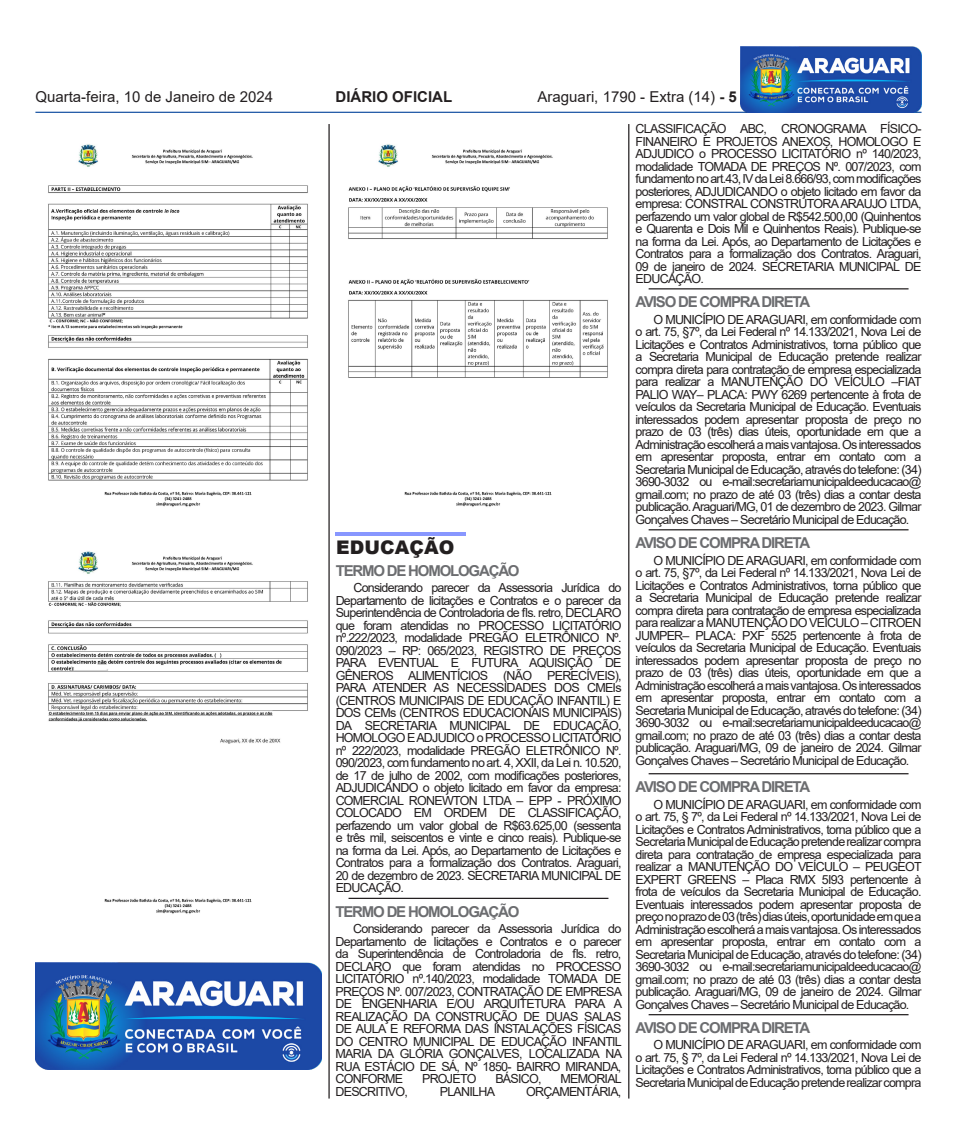
<style>
.page{position:relative;width:957px;height:1134px;background:#fff}
.page>*{position:absolute;margin:0;border:0;box-sizing:border-box;transform-origin:0 0}
.t1{font:900 18.75px "Arial";letter-spacing:.005em;color:#231f20}
.t2{font:700 15px "Arial";letter-spacing:-.08em;color:#6c6d70}
.t3{font:15px "Arial";color:#231f20}
.t4{font:700 15px "Arial";color:#231f20}
.t5{font:12.5px/12.5px "Arial";letter-spacing:-.06em;color:#231f20;text-align:justify}
.s1{font-weight:700}
</style>
<div class="page">
<hr style="left:35px;top:112px;width:886px;height:1px;background:#1c56a5">
<hr style="left:328px;top:124px;width:2px;height:974px;background:#231f20">
<hr style="left:628px;top:124px;width:1px;height:974px;background:#231f20">
<img style="left:741px;top:46px;width:180px;height:67px">
<img style="left:48px;top:144px;width:260px;height:363px">
<img style="left:48px;top:551px;width:260px;height:363px">
<img style="left:348px;top:144px;width:260px;height:363px">
<img style="left:36px;top:963px;width:285px;height:106px">
<hr style="left:336px;top:532px;width:130px;height:4px;background:#8897ff">
<hr style="left:348px;top:898px;width:260px;height:1px;background:#231f20">
<hr style="left:648px;top:288px;width:260px;height:1px;background:#231f20">
<hr style="left:648px;top:529px;width:260px;height:1px;background:#231f20">
<hr style="left:648px;top:773px;width:260px;height:1px;background:#231f20">
<hr style="left:648px;top:1014px;width:260px;height:1px;background:#231f20">
<p class="t3" style="left:35px;top:87px;width:239px">Quarta-feira, 10 de Janeiro de 2024</p>
<p class="t4" style="left:335px;top:86px;width:118px">DIÁRIO OFICIAL</p>
<p class="t3" style="left:537px;top:87px;width:201px">Araguari, 1790 - Extra (14) <span class="s1">- 5</span></p>
<p class="t1" style="left:336px;top:533px;width:120px">EDUCAÇÃO</p>
<p class="t2" style="left:336px;top:560px;width:185px">TERMO DE HOMOLOGAÇÃO</p>
<p class="t5" style="left:336px;top:581px;width:287px;text-indent:18px">Considerando parecer da Assessoria Jurídica do Departamento de licitações e Contratos e o parecer da Superintendência de Controladoria de fls. retro, DECLARO que foram atendidas no PROCESSO LICITATÓRIO nº.222/2023, modalidade PREGÃO ELETRÔNICO Nº.<br>090/2023 – RP: 065/2023, REGISTRO DE PREÇOS PARA EVENTUAL E FUTURA AQUISIÇÃO DE GÊNEROS ALIMENTÍCIOS (NÃO PERECÍVEIS), PARA ATENDER AS NECESSIDADES DOS CMEIs (CENTROS MUNICIPAIS DE EDUCAÇÃO INFANTIL) E DOS CEMs (CENTROS EDUCACIONAIS MUNICIPAIS)<br>DA SECRETARIA MUNICIPAL DE EDUCAÇÃO, HOMOLOGO E ADJUDICO o PROCESSO LICITATÓRIO nº 222/2023, modalidade PREGÃO ELETRÔNICO Nº.<br>090/2023, com fundamento no art. 4, XXII, da Lei n. 10.520, de 17 de julho de 2002, com modificações posteriores, ADJUDICANDO o objeto licitado em favor da empresa:<br>COMERCIAL RONEWTON LTDA – EPP - PRÓXIMO COLOCADO EM ORDEM DE CLASSIFICAÇÃO, perfazendo um valor global de R$63.625,00 (sessenta e três mil, seiscentos e vinte e cinco reais). Publique-se na forma da Lei. Após, ao Departamento de Licitações e Contratos para a formalização dos Contratos. Araguari, 20 de dezembro de 2023. SECRETARIA MUNICIPAL DE EDUCAÇÃO.</p>
<p class="t2" style="left:335px;top:901px;width:185px">TERMO DE HOMOLOGAÇÃO</p>
<p class="t5" style="left:335px;top:922px;width:288px;text-indent:18px">Considerando parecer da Assessoria Jurídica do Departamento de licitações e Contratos e o parecer da Superintendência de Controladoria de fls. retro, DECLARO que foram atendidas no PROCESSO LICITATÓRIO nº.140/2023, modalidade TOMADA DE PREÇOS Nº. 007/2023, CONTRATAÇÃO DE EMPRESA DE ENGENHARIA E/OU ARQUITETURA PARA A REALIZAÇÃO DA CONSTRUÇÃO DE DUAS SALAS DE AULA E REFORMA DAS INSTALAÇÕES FÍSICAS DO CENTRO MUNICIPAL DE EDUCAÇÃO INFANTIL MARIA DA GLÓRIA GONÇALVES, LOCALIZADA NA RUA ESTÁCIO DE SÁ, Nº 1850- BAIRRO MIRANDA, CONFORME</p>
<p class="t5" style="left:422px;top:1072px;width:56px">PROJETO</p>
<p class="t5" style="left:495px;top:1072px;width:48px">BÁSICO,</p>
<p class="t5" style="left:560px;top:1072px;width:63px">MEMORIAL</p>
<p class="t5" style="left:335px;top:1085px;width:74px">DESCRITIVO,</p>
<p class="t5" style="left:440px;top:1085px;width:57px">PLANILHA</p>
<p class="t5" style="left:526px;top:1085px;width:97px">ORÇAMENTÁRIA,</p>
<p class="t5" style="left:635px;top:122px;width:287px">CLASSIFICAÇÃO ABC, CRONOGRAMA FÍSICO-FINANEIRO E PROJETOS ANEXOS, HOMOLOGO E ADJUDICO o PROCESSO LICITATÓRIO nº 140/2023, modalidade TOMADA DE PREÇOS Nº. 007/2023, com fundamento no art.43, IV da Lei 8.666/93, com modificações posteriores, ADJUDICANDO o objeto licitado em favor da empresa: CONSTRAL CONSTRUTORA ARAUJO LTDA, perfazendo um valor global de R$542.500,00 (Quinhentos e Quarenta e Dois Mil e Quinhentos Reais). Publique-se na forma da Lei. Após, ao Departamento de Licitações e Contratos para a formalização dos Contratos. Araguari, 09 de janeiro de 2024. SECRETARIA MUNICIPAL DE EDUCAÇÃO.</p>
<p class="t2" style="left:635px;top:292px;width:176px">AVISO DE COMPRA DIRETA</p>
<p class="t5" style="left:635px;top:313px;width:288px;text-indent:18px">O MUNICÍPIO DE ARAGUARI, em conformidade com o art. 75, §7º, da Lei Federal nº 14.133/2021, Nova Lei de Licitações e Contratos Administrativos, torna público que a Secretaria Municipal de Educação pretende realizar compra direta para contratação de empresa especializada para realizar a MANUTENÇÃO DO VEÍCULO –FIAT PALIO WAY– PLACA: PWY 6269 pertencente à frota de veículos da Secretaria Municipal de Educação. Eventuais interessados podem apresentar proposta de preço no prazo de 03 (três) dias úteis, oportunidade em que a Administração escolherá a mais vantajosa. Os interessados em apresentar proposta, entrar em contato com a Secretaria Municipal de Educação, através do telefone: (34)<br>3690-3032 ou e-mail:secretariamunicipaldeeducacao@ gmail.com; no prazo de até 03 (três) dias a contar desta publicação. Araguari/MG, 01 de dezembro de 2023. Gilmar Gonçalves Chaves – Secretário Municipal de Educação.</p>
<p class="t2" style="left:635px;top:532px;width:176px">AVISO DE COMPRA DIRETA</p>
<p class="t5" style="left:635px;top:554px;width:287px;text-indent:18px">O MUNICÍPIO DE ARAGUARI, em conformidade com o art. 75, §7º, da Lei Federal nº 14.133/2021, Nova Lei de Licitações e Contratos Administrativos, torna público que a Secretaria Municipal de Educação pretende realizar compra direta para contratação de empresa especializada para realizar a MANUTENÇÃO DO VEÍCULO – CITROEN JUMPER– PLACA: PXF 5525 pertencente à frota de veículos da Secretaria Municipal de Educação. Eventuais interessados podem apresentar proposta de preço no prazo de 03 (três) dias úteis, oportunidade em que a Administração escolherá a mais vantajosa. Os interessados em apresentar proposta, entrar em contato com a Secretaria Municipal de Educação, através do telefone: (34)<br>3690-3032 ou e-mail:secretariamunicipaldeeducacao@ gmail.com; no prazo de até 03 (três) dias a contar desta publicação. Araguari/MG, 09 de janeiro de 2024. Gilmar Gonçalves Chaves – Secretário Municipal de Educação.</p>
<p class="t2" style="left:635px;top:776px;width:176px">AVISO DE COMPRA DIRETA</p>
<p class="t5" style="left:635px;top:798px;width:288px;text-indent:18px">O MUNICÍPIO DE ARAGUARI, em conformidade com o art. 75, § 7º, da Lei Federal nº 14.133/2021, Nova Lei de Licitações e Contratos Administrativos, torna público que a Secretaria Municipal de Educação pretende realizar compra direta para contratação de empresa especializada para realizar a MANUTENÇÃO DO VEÍCULO – PEUGEOT EXPERT GREENS – Placa RMX 5I93 pertencente à frota de veículos da Secretaria Municipal de Educação.<br>Eventuais interessados podem apresentar proposta de preço no prazo de 03 (três) dias úteis, oportunidade em que a Administração escolherá a mais vantajosa. Os interessados em apresentar proposta, entrar em contato com a Secretaria Municipal de Educação, através do telefone: (34)<br>3690-3032 ou e-mail:secretariamunicipaldeeducacao@ gmail.com; no prazo de até 03 (três) dias a contar desta publicação. Araguari/MG, 09 de janeiro de 2024. Gilmar Gonçalves Chaves – Secretário Municipal de Educação.</p>
<p class="t2" style="left:635px;top:1017px;width:176px">AVISO DE COMPRA DIRETA</p>
<p class="t5" style="left:635px;top:1039px;width:287px;text-indent:18px">O MUNICÍPIO DE ARAGUARI, em conformidade com o art. 75, § 7º, da Lei Federal nº 14.133/2021, Nova Lei de Licitações e Contratos Administrativos, torna público que a Secretaria Municipal de Educação pretende realizar compra</p>
</div>
